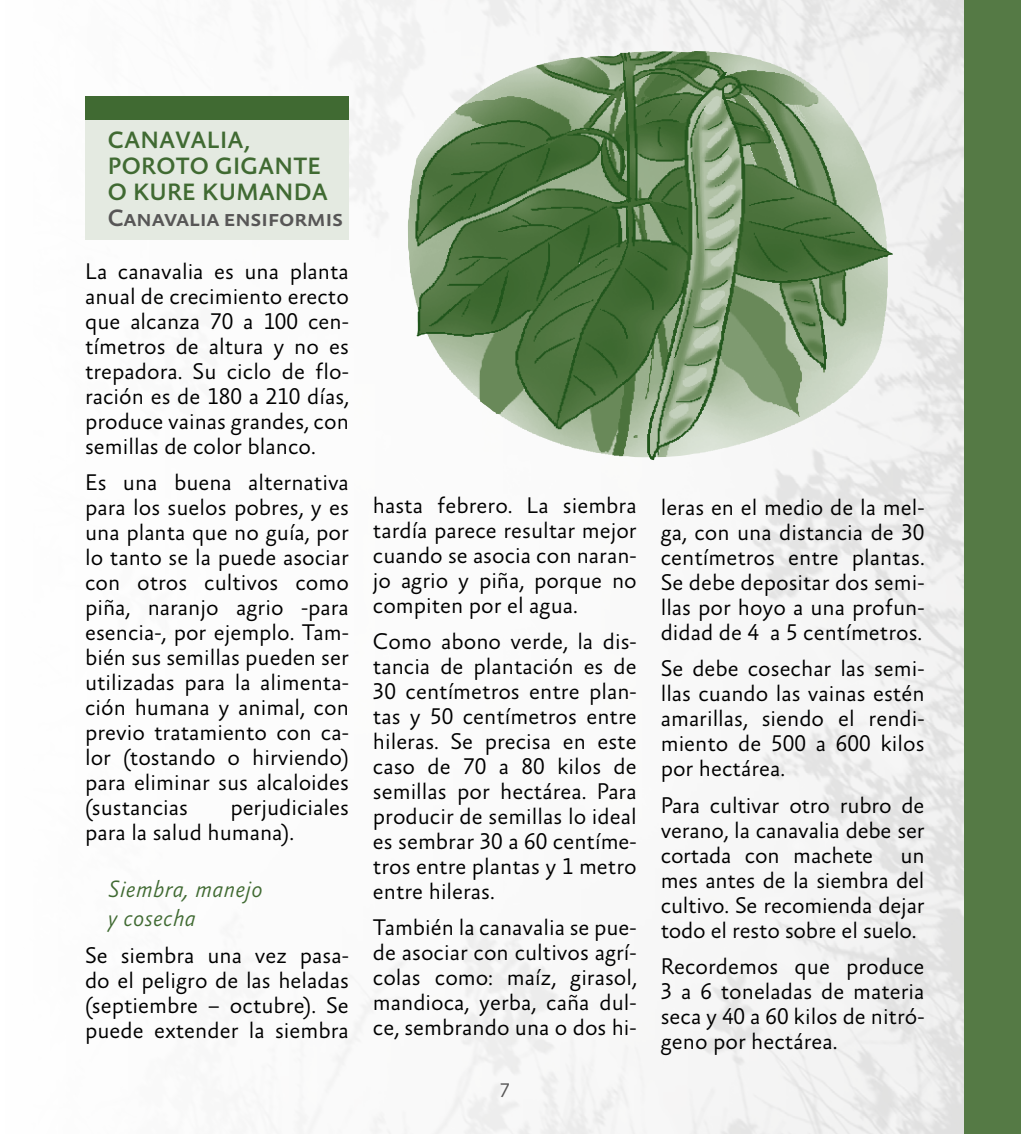
<style>
.page{position:relative;width:1021px;height:1134px;background:#fff}
.page>*{position:absolute;margin:0;border:0;box-sizing:border-box;transform-origin:0 0}
.t1{font:24px/26px "Absara Sans TF Medium SC";letter-spacing:.01em;color:#406a32}
.t2{font:italic 300 24px/28.8px "Absara Sans TF";letter-spacing:.01em;color:#406a32}
.t3{font:24px "Absara Sans TF Medium SC";letter-spacing:-.02em;color:#575656}
.t4{font:300 23px/25px "Absara Sans TF";color:#000;text-align:justify}
.t5{font:300 20px "Absara Sans TF";color:#575656}
</style>
<div class="page">
<img style="left:263px;top:0;width:701px;height:1134px">
<div style="left:964px;top:0;width:56px;height:1134px;background:#557a45"></div>
<img style="left:407px;top:51px;width:236px;height:289px">
<div style="left:85px;top:105px;width:264px;height:135px;background:#e4eae1"></div>
<div style="left:85px;top:96px;width:264px;height:24px;background:#406a32"></div>
<p class="t1" style="left:108px;top:128px;width:222px">CANAVALIA,<br>POROTO GIGANTE<br>O KURE KUMANDA</p>
<p class="t3" style="left:108px;top:205px;width:237px">Canavalia ensiformis</p>
<p class="t4" style="left:85px;top:260px;width:265px">La canavalia es una planta anual de crecimiento erecto que alcanza 70 a 100 cen&shy;tímetros de altura y no es trepadora. Su ciclo de flo&shy;ración es de 180 a 210 días, produce vainas grandes, con semillas de color blanco.</p>
<p class="t4" style="left:85px;top:471px;width:265px">Es una buena alternativa para los suelos pobres, y es una planta que no guía, por lo tanto se la puede asociar con otros cultivos como piña, naranjo agrio -para esencia-, por ejemplo. Tam&shy;bién sus semillas pueden ser utilizadas para la alimenta&shy;ción humana y animal, con previo tratamiento con ca&shy;lor (tostando o hirviendo) para eliminar sus alcaloides (sustancias</p>
<p class="t4" style="left:85px;top:796px;width:265px;text-indent:145px">perjudiciales para la salud humana).</p>
<p class="t2" style="left:108px;top:876px;width:156px">Siembra, manejo y cosecha</p>
<p class="t4" style="left:85px;top:943px;width:265px">Se siembra una vez pasa&shy;do el peligro de las heladas (septiembre – octubre). Se puede extender la siembra</p>
<p class="t4" style="left:373px;top:493px;width:265px">hasta febrero. La siembra tardía parece resultar mejor cuando se asocia con naran&shy;jo agrio y piña, porque no compiten por el agua.</p>
<p class="t4" style="left:373px;top:630px;width:265px">Como abono verde, la dis&shy;tancia de plantación es de 30 centímetros entre plan&shy;tas y 50 centímetros entre hileras. Se precisa en este caso de 70 a 80 kilos de semillas por hectárea. Para producir de semillas lo ideal es sembrar 30 a 60 centíme&shy;tros entre plantas y 1 metro entre hileras.</p>
<p class="t4" style="left:373px;top:916px;width:265px">También la canavalia se pue&shy;de asociar con cultivos agrí&shy;colas como: maíz, girasol, mandioca, yerba, caña dul&shy;ce, sembrando una o dos hi-</p>
<p class="t5" style="left:500px;top:1080px;width:12px">7</p>
<p class="t4" style="left:660px;top:496px;width:265px">leras en el medio de la mel&shy;ga, con una distancia de 30 centímetros entre plantas.<br>Se debe depositar dos semi&shy;llas por hoyo a una profun&shy;didad de 4 a 5 centímetros.</p>
<p class="t4" style="left:660px;top:657px;width:265px">Se debe cosechar las semi&shy;llas cuando las vainas estén amarillas, siendo el rendi&shy;miento de 500 a 600 kilos por hectárea.</p>
<p class="t4" style="left:660px;top:793px;width:265px">Para cultivar otro rubro de verano, la canavalia debe ser cortada con machete un mes antes de la siembra del cultivo. Se recomienda dejar todo el resto sobre el suelo.</p>
<p class="t4" style="left:660px;top:955px;width:265px">Recordemos que produce 3 a 6 toneladas de materia seca y 40 a 60 kilos de nitró&shy;geno por hectárea.</p>
</div>
